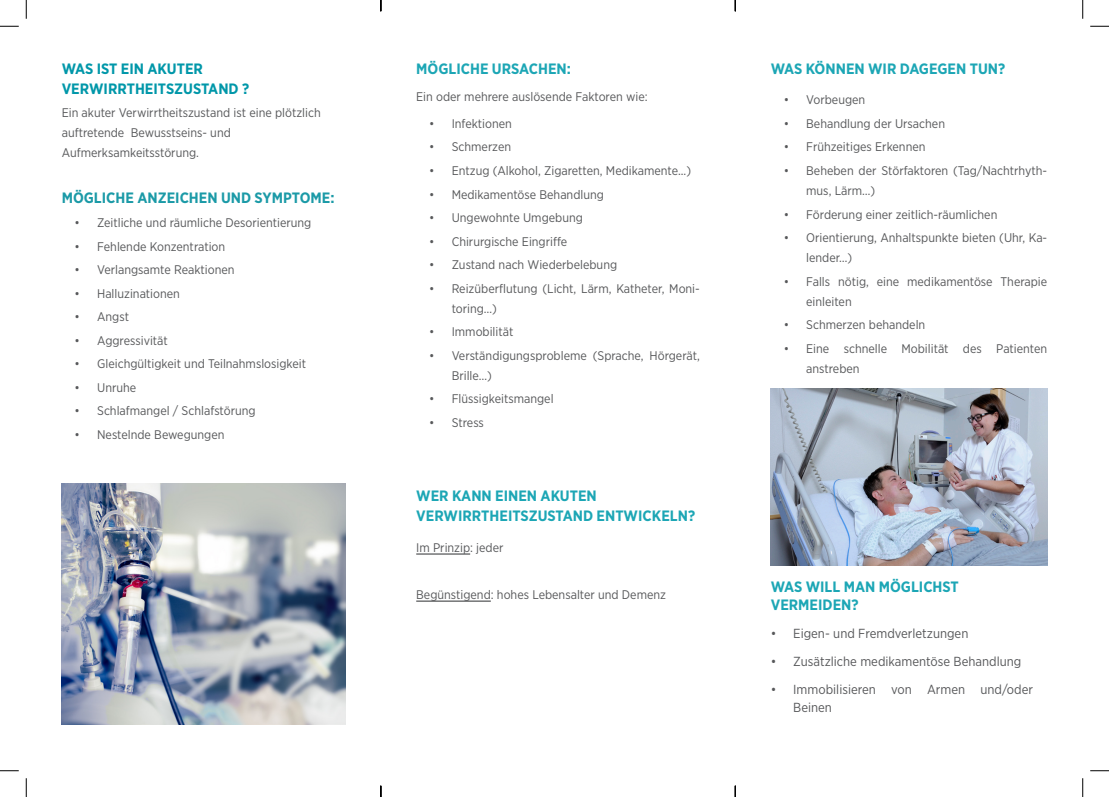
<style>
.page{position:relative;width:1109px;height:797px;background:#fff}
.page>*{position:absolute;margin:0;border:0;box-sizing:border-box;transform-origin:0 0}
.Paragraph_Style_3{font:700 15px/17.2px "Gotham Narrow";color:#1ca6b5}
._02_Body_2ndparagraph{font:700 15px/20px "Gotham Narrow";color:#0097a9}
._02_Body_2ndparagraph-2{font:700 15px "Gotham Narrow";color:#1b9aa7}
.t1{font:13.12px/17.5px "Gotham Narrow";color:#57585a}
._02_Body_2ndparagraph-3{font:12.5px/20px "Gotham Narrow";color:#57585a}
.Paragraph_Style_3-2{font:12.5px "Gotham Narrow";color:#57585a}
</style>
<div class="page">
<hr style="left:416px;top:553px;width:54px;height:1px;background:#57585a">
<hr style="left:416px;top:600px;width:75px;height:1px;background:#57585a">
<img style="left:62px;top:483px;width:283px;height:241px">
<img style="left:770px;top:388px;width:277px;height:177px">
<svg style="left:0;top:25px;width:19px;height:2px"></svg>
<svg style="left:1090px;top:25px;width:18px;height:2px"></svg>
<svg style="left:0;top:770px;width:19px;height:1px"></svg>
<svg style="left:1090px;top:770px;width:18px;height:1px"></svg>
<svg style="left:25px;top:0;width:2px;height:19px"></svg>
<svg style="left:25px;top:778px;width:2px;height:19px"></svg>
<svg style="left:1082px;top:0;width:1px;height:19px"></svg>
<svg style="left:1082px;top:778px;width:1px;height:19px"></svg>
<svg style="left:380px;top:785px;width:1px;height:12px"></svg>
<svg style="left:734px;top:0;width:2px;height:11px"></svg>
<svg style="left:734px;top:785px;width:2px;height:12px"></svg>
<p class="_02_Body_2ndparagraph" style="left:62px;top:58px;width:189px">WAS IST EIN AKUTER<br>VERWIRRTHEITSZUSTAND ?</p>
<p class="_02_Body_2ndparagraph-3" style="left:62px;top:103px;width:260px">Ein akuter Verwirrtheitszustand ist eine plötzlich auftretende Bewusstseins- und<br>Aufmerksamkeitsstörung.</p>
<p class="_02_Body_2ndparagraph-2" style="left:62px;top:188px;width:274px">MÖGLICHE ANZEICHEN UND SYMPTOME:</p>
<p class="_02_Body_2ndparagraph-3" style="left:75px;top:212px;width:238px">• Zeitliche und räumliche Desorientierung</p>
<p class="_02_Body_2ndparagraph-3" style="left:75px;top:236px;width:152px">• Fehlende Konzentration</p>
<p class="_02_Body_2ndparagraph-3" style="left:75px;top:259px;width:161px">• Verlangsamte Reaktionen</p>
<p class="_02_Body_2ndparagraph-3" style="left:75px;top:283px;width:107px">• Halluzinationen</p>
<p class="_02_Body_2ndparagraph-3" style="left:75px;top:306px;width:56px">• Angst</p>
<p class="_02_Body_2ndparagraph-3" style="left:75px;top:330px;width:95px">• Aggressivität</p>
<p class="_02_Body_2ndparagraph-3" style="left:75px;top:353px;width:233px">• Gleichgültigkeit und Teilnahmslosigkeit</p>
<p class="_02_Body_2ndparagraph-3" style="left:75px;top:377px;width:63px">• Unruhe</p>
<p class="_02_Body_2ndparagraph-3" style="left:75px;top:401px;width:182px">• Schlafmangel / Schlafstörung</p>
<p class="_02_Body_2ndparagraph-3" style="left:75px;top:424px;width:151px">• Nestelnde Bewegungen</p>
<p class="Paragraph_Style_3" style="left:416px;top:60px;width:156px">MÖGLICHE URSACHEN:</p>
<p class="Paragraph_Style_3-2" style="left:416px;top:89px;width:233px">Ein oder mehrere auslösende Faktoren wie:</p>
<p class="_02_Body_2ndparagraph-3" style="left:429px;top:113px;width:84px">• Infektionen</p>
<p class="_02_Body_2ndparagraph-3" style="left:429px;top:137px;width:83px">• Schmerzen</p>
<p class="_02_Body_2ndparagraph-3" style="left:429px;top:160px;width:263px">• Entzug (Alkohol, Zigaretten, Medikamente...)</p>
<p class="_02_Body_2ndparagraph-3" style="left:429px;top:184px;width:176px">• Medikamentöse Behandlung</p>
<p class="_02_Body_2ndparagraph-3" style="left:429px;top:207px;width:155px">• Ungewohnte Umgebung</p>
<p class="_02_Body_2ndparagraph-3" style="left:429px;top:231px;width:140px">• Chirurgische Eingriffe</p>
<p class="_02_Body_2ndparagraph-3" style="left:429px;top:254px;width:189px">• Zustand nach Wiederbelebung</p>
<p class="_02_Body_2ndparagraph-3" style="left:451px;top:278px;width:250px;text-indent:-22px">• Reizüberflutung (Licht, Lärm, Katheter, Moni&shy;toring…)</p>
<p class="_02_Body_2ndparagraph-3" style="left:429px;top:322px;width:86px">• Immobilität</p>
<p class="_02_Body_2ndparagraph-3" style="left:451px;top:345px;width:250px;text-indent:-22px">• Verständigungsprobleme (Sprache, Hörgerät,<br>Brille…)</p>
<p class="_02_Body_2ndparagraph-3" style="left:429px;top:389px;width:126px">• Flüssigkeitsmangel</p>
<p class="_02_Body_2ndparagraph-3" style="left:429px;top:412px;width:56px">• Stress</p>
<p class="Paragraph_Style_3" style="left:416px;top:485px;width:280px;line-height:20.1px">WER KANN EINEN AKUTEN<br>VERWIRRTHEITSZUSTAND ENTWICKELN?</p>
<p class="Paragraph_Style_3-2" style="left:416px;top:539px;width:89px">Im Prinzip: jeder</p>
<p class="Paragraph_Style_3-2" style="left:416px;top:586px;width:251px">Begünstigend: hohes Lebensalter und Demenz</p>
<p class="Paragraph_Style_3" style="left:770px;top:60px;width:236px">WAS KÖNNEN WIR DAGEGEN TUN?</p>
<p class="_02_Body_2ndparagraph-3" style="left:783px;top:90px;width:83px">• Vorbeugen</p>
<p class="_02_Body_2ndparagraph-3" style="left:783px;top:113px;width:163px">• Behandlung der Ursachen</p>
<p class="_02_Body_2ndparagraph-3" style="left:783px;top:137px;width:143px">• Frühzeitiges Erkennen</p>
<p class="_02_Body_2ndparagraph-3" style="left:806px;top:160px;width:242px;text-indent:-22px">• Beheben der Störfaktoren (Tag/Nachtrhyth&shy;mus, Lärm…)</p>
<p class="_02_Body_2ndparagraph-3" style="left:783px;top:204px;width:215px">• Förderung einer zeitlich-räumlichen</p>
<p class="_02_Body_2ndparagraph-3" style="left:806px;top:227px;width:242px;text-indent:-22px">• Orientierung, Anhaltspunkte bieten (Uhr, Ka&shy;lender…)</p>
<p class="_02_Body_2ndparagraph-3" style="left:806px;top:271px;width:242px;text-indent:-22px">• Falls nötig, eine medikamentöse Therapie einleiten</p>
<p class="_02_Body_2ndparagraph-3" style="left:783px;top:314px;width:143px">• Schmerzen behandeln</p>
<p class="_02_Body_2ndparagraph-3" style="left:806px;top:338px;width:242px;text-indent:-22px">• Eine schnelle Mobilität des Patienten anstreben</p>
<p class="Paragraph_Style_3" style="left:770px;top:578px;width:190px">WAS WILL MAN MÖGLICHST<br>VERMEIDEN?</p>
<p class="t1" style="left:770px;top:624px;width:199px">• Eigen- und Fremdverletzungen</p>
<p class="t1" style="left:770px;top:652px;width:252px">• Zusätzliche medikamentöse Behandlung</p>
<p class="t1" style="left:793px;top:680px;width:241px;text-indent:-22px">• Immobilisieren von Armen und/oder<br>Beinen</p>
</div>
